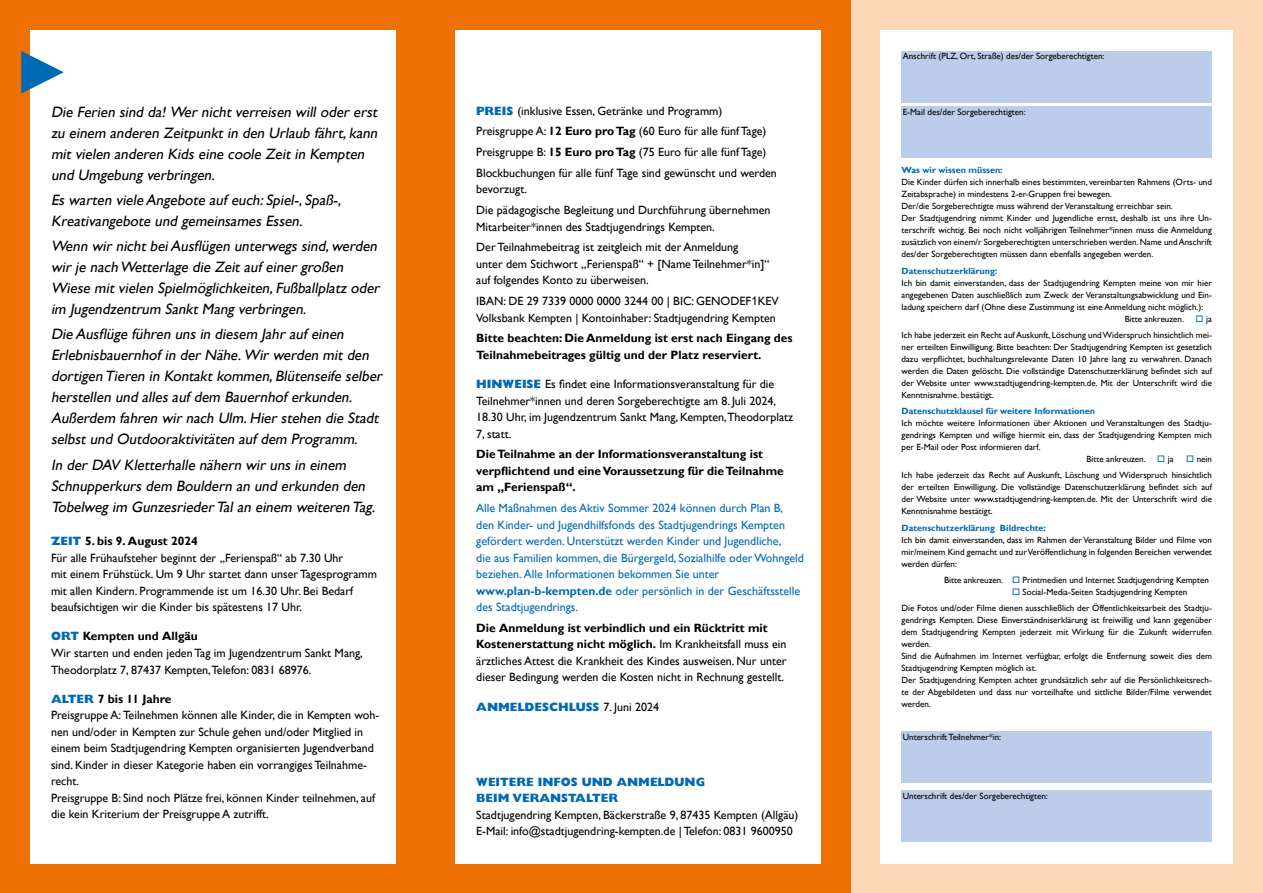
<style>
.page{position:relative;width:1263px;height:893px;background:#fff}
.page>*{position:absolute;margin:0;border:0;box-sizing:border-box;transform-origin:0 0}
.t1{font:italic 15px/21px "Gill Sans";color:#000}
.t2{font:12px/16.5px "Gill Sans";color:#000}
.t3{font:12px/16.5px "Gill Sans";color:#0069b4}
.t4{font:700 12px/16.5px "Gill Sans";color:#000}
.t5{font:800 12px/16.5px "Gill Sans";color:#0069b4}
.t6{font:9px/12px "Gill Sans";color:#000}
.t7{font:700 9px "Gill Sans";color:#0069b4}
.s1{font-weight:800;color:#0069b4}
.s2{font-weight:700}
.s3{font-family:"Arial"}
.s4{font-weight:400;color:#000}
.s5{color:#0069b4}
</style>
<div class="page">
<div style="left:850px;top:0;width:413px;height:893px;background:#fcd8b9"></div>
<div style="left:0;top:0;width:850px;height:893px;background:#ee7203"></div>
<div style="left:880px;top:30px;width:353px;height:833px;background:#fff"></div>
<div style="left:455px;top:30px;width:366px;height:833px;background:#fff"></div>
<div style="left:30px;top:30px;width:365px;height:833px;background:#fff"></div>
<div style="left:901px;top:731px;width:311px;height:51px;background:#bccdeb"></div>
<div style="left:901px;top:791px;width:311px;height:51px;background:#bccdeb"></div>
<div style="left:901px;top:106px;width:311px;height:51px;background:#bccdeb"></div>
<div style="left:901px;top:51px;width:311px;height:51px;background:#bccdeb"></div>
<svg style="left:21px;top:51px;width:43px;height:43px"></svg>
<h1 class="t1" style="left:51px;top:101px;width:331px">Die Ferien sind da! Wer nicht verreisen will oder erst zu einem anderen Zeitpunkt in den Urlaub fährt,kann mit vielen anderen Kids eine coole Zeit in Kempten und Umgebung verbringen.</h1>
<h1 class="t1" style="left:51px;top:190px;width:295px">Es warten viele Angebote auf euch:Spiel-,Spaß-,<br>Kreativangebote und gemeinsames Essen.</h1>
<h1 class="t1" style="left:51px;top:236px;width:333px">Wenn wir nicht beiAusflügen unterwegs sind,werden wir je nach Wetterlage die Zeit auf einer großen Wiese mit vielen Spielmöglichkeiten,Fußballplatz oder im Jugendzentrum Sankt Mang verbringen.</h1>
<p class="t1" style="left:51px;top:324px;width:336px">Die Ausflüge führen uns in diesem Jahr auf einen Erlebnisbauernhof in der Nähe.Wir werden mit den dortigen Tieren in Kontakt kommen,Blütenseife selber herstellen und alles auf dem Bauernhof erkunden.<br>Außerdem fahren wir nach Ulm.Hier stehen die Stadt selbst und Outdooraktivitäten auf dem Programm.</p>
<h1 class="t1" style="left:51px;top:454px;width:329px">In der DAV Kletterhalle nähern wir uns in einem<br>Schnupperkurs dem Bouldern an und erkunden den<br>Tobelweg im Gunzesrieder Tal an einem weiteren Tag.</h1>
<p class="t2" style="left:51px;top:533px;width:327px"><span class="s1">ZEIT</span> <span class="s2">5. bis 9. August 2024<br></span>Für alle Frühaufsteher beginnt der „Ferienspaß“ ab 7.30 Uhr<br>mit einem Frühstück. Um 9 Uhr startet dann unser Tagesprogramm mit allen Kindern. Programmende ist um 16.30 Uhr. Bei Bedarf beaufsichtigen wir die Kinder bis spätestens 17 Uhr.</p>
<h2 class="t2" style="left:51px;top:628px;width:313px"><span class="s1">ORT</span> <span class="s2">Kempten und Allgäu<br></span>Wir starten und enden jeden Tag im Jugendzentrum Sankt Mang,<br>Theodorplatz 7, 87437 Kempten,Telefon: 0831 68976.</h2>
<p class="t2" style="left:51px;top:691px;width:330px"><span class="s1">ALTER</span> <span class="s2">7 bis 11 Jahre<br></span>Preisgruppe A: Teilnehmen können alle Kinder, die in Kempten woh&shy;nen und/oder in Kempten zur Schule gehen und/oder Mitglied in einem beim Stadtjugendring Kempten organisierten Jugendverband sind. Kinder in dieser Kategorie haben ein vorrangiges Teilnahme&shy;recht.<br>Preisgruppe B: Sind noch Plätze frei, können Kinder teilnehmen, auf die kein Kriterium der Preisgruppe A zutrifft.</p>
<h2 class="t2" style="left:476px;top:100px;width:302px;line-height:20.7px"><span class="s1">PREIS</span> (inklusive Essen, Getränke und Programm)<br>Preisgruppe A: <span class="s2">12 Euro pro Tag</span> (60 Euro für alle fünf Tage)<br>Preisgruppe B: <span class="s2">15 Euro pro Tag</span> (75 Euro für alle fünf Tage)<br>Blockbuchungen für alle fünf Tage sind gewünscht und werden</h2>
<h2 class="t2" style="left:476px;top:179px;width:296px;line-height:20.7px">bevorzugt.<br>Die pädagogische Begleitung und Durchführung übernehmen</h2>
<h2 class="t2" style="left:476px;top:216px;width:264px;line-height:20.7px">Mitarbeiter*innen des Stadtjugendrings Kempten.<br>Der Teilnahmebeitrag ist zeitgleich mit der Anmeldung</h2>
<h2 class="t2" style="left:476px;top:256px;width:295px">unter dem Stichwort „Ferienspaß“ + [Name Teilnehmer*in]“ auf folgendes Konto zu überweisen.</h2>
<h2 class="t2" style="left:476px;top:293px;width:304px">IBAN: DE 29 7339 0000 0000 3244 00 | BIC: GENODEF<span class="s3">1</span>KEV<br>Volksbank Kempten | Kontoinhaber: Stadtjugendring Kempten</h2>
<h2 class="t4" style="left:476px;top:330px;width:318px">Bitte beachten: Die Anmeldung ist erst nach Eingang des<br>Teilnahmebeitrages gültig und der Platz reserviert.</h2>
<h2 class="t2" style="left:476px;top:376px;width:318px"><span class="s1">HINWEISE</span> Es findet eine Informationsveranstaltung für die Teilnehmer*innen und deren Sorgeberechtigte am 8. Juli 2024, 18.30 Uhr, im Jugendzentrum Sankt Mang, Kempten,Theodorplatz 7, statt.</h2>
<h2 class="t4" style="left:476px;top:446px;width:309px">Die Teilnahme an der Informationsveranstaltung ist verpflichtend und eine Voraussetzung für die Teilnahme am „Ferienspaß“.</h2>
<p class="t3" style="left:476px;top:500px;width:329px">Alle Maßnahmen des Aktiv Sommer 2024 können durch Plan B, den Kinder- und Jugendhilfsfonds des Stadtjugendrings Kempten gefördert werden. Unterstützt werden Kinder und Jugendliche,<br>die aus Familien kommen, die Bürgergeld, Sozialhilfe oder Wohngeld beziehen. Alle Informationen bekommen Sie unter <span class="s2">www.plan-b-kempten.de</span> oder persönlich in der Geschäftsstelle des Stadtjugendrings.</p>
<p class="t2" style="left:476px;top:620px;width:312px"><span class="s2">Die Anmeldung ist verbindlich und ein Rücktritt mit Kostenerstattung nicht möglich.</span> Im Krankheitsfall muss ein ärztliches Attest die Krankheit des Kindes ausweisen. Nur unter dieser Bedingung werden die Kosten nicht in Rechnung gestellt.</p>
<h2 class="t5" style="left:476px;top:698px;width:184px">ANMELDESCHLUSS <span class="s4">7. Juni 2024</span></h2>
<h2 class="t5" style="left:476px;top:773px;width:230px">WEITERE INFOS UND ANMELDUNG<br>BEIM VERANSTALTER</h2>
<h2 class="t2" style="left:476px;top:806px;width:324px">Stadtjugendring Kempten, Bäckerstraße 9, 87435 Kempten (Allgäu)<br>E-Mail: info@stadtjugendring-kempten.de | Telefon: 0831 9600950</h2>
<p class="t6" style="left:903px;top:51px;width:203px">Anschrift (PLZ, Ort, Straße) des/der Sorgeberechtigten:</p>
<p class="t6" style="left:903px;top:106px;width:124px">E-Mail des/der Sorgeberechtigten:</p>
<p class="t7" style="left:901px;top:165px;width:103px">Was wir wissen müssen:</p>
<p class="t6" style="left:901px;top:177px;width:312px">Die Kinder dürfen sich innerhalb eines bestimmten, vereinbarten Rahmens (Orts- und Zeitabsprache) in mindestens 2-er-Gruppen frei bewegen.<br>Der/die Sorgeberechtigte muss während der Veranstaltung erreichbar sein.<br>Der Stadtjugendring nimmt Kinder und Jugendliche ernst, deshalb ist uns ihre Un&shy;terschrift wichtig. Bei noch nicht volljährigen Teilnehmer*innen muss die Anmeldung zusätzlich von einem/r Sorgeberechtigten unterschrieben werden. Name und Anschrift des/der Sorgeberechtigten müssen dann ebenfalls angegeben werden.</p>
<p class="t7" style="left:901px;top:265px;width:97px">Datenschutzerklärung:</p>
<p class="t6" style="left:901px;top:277px;width:312px">Ich bin damit einverstanden, dass der Stadtjugendring Kempten meine von mir hier</p>
<p class="t6" style="left:901px;top:289px;width:312px">angegebenen Daten auschließlich zum Zweck der Veranstaltungsabwicklung und Ein-</p>
<p class="t6" style="left:901px;top:301px;width:303px">ladung speichern darf (Ohne diese Zustimmung ist eine Anmeldung nicht möglich.):</p>
<p class="t6" style="left:1125px;top:313px;width:61px">Bitte ankreuzen.</p>
<p class="t6" style="left:901px;top:311px;width:312px;line-height:16.2px;text-align:right"><span class="s5">□</span> ja<br>Ich habe jederzeit ein Recht auf Auskunft, Löschung und Widerspruch hinsichtlich mei-</p>
<p class="t6" style="left:901px;top:341px;width:312px;text-align:justify">ner erteilten Einwilligung. Bitte beachten: Der Stadtjugendring Kempten ist gesetzlich dazu verpflichtet, buchhaltungsrelevante Daten 10 Jahre lang zu verwahren. Danach werden die Daten gelöscht. Die vollständige Datenschutzerklärung befindet sich auf der Website unter www.stadtjugendring-kempten.de. Mit der Unterschrift wird die Kenntnisnahme. bestätigt.</p>
<p class="t7" style="left:901px;top:406px;width:195px">Datenschutzklausel für weitere Informationen</p>
<p class="t6" style="left:901px;top:417px;width:312px">Ich möchte weitere Informationen über Aktionen und Veranstaltungen des Stadtju-</p>
<p class="t6" style="left:901px;top:429px;width:312px">gendrings Kempten und willige hiermit ein, dass der Stadtjugendring Kempten mich</p>
<p class="t6" style="left:901px;top:441px;width:141px">per E-Mail oder Post informieren darf.</p>
<p class="t6" style="left:1086px;top:453px;width:61px">Bitte ankreuzen.</p>
<p class="t6" style="left:1157px;top:453px;width:18px"><span class="s5">□</span> ja</p>
<p class="t6" style="left:901px;top:451px;width:312px;line-height:16.2px;text-align:right"><span class="s5">□</span> nein<br>Ich habe jederzeit das Recht auf Auskunft, Löschung und Widerspruch hinsichtlich</p>
<p class="t6" style="left:901px;top:482px;width:312px;text-align:justify">der erteilten Einwilligung. Die vollständige Datenschutzerklärung befindet sich auf der Website unter www.stadtjugendring-kempten.de. Mit der Unterschrift wird die Kenntnisnahme bestätigt.</p>
<p class="t7" style="left:901px;top:522px;width:146px">Datenschutzerklärung Bildrechte:</p>
<p class="t6" style="left:901px;top:534px;width:312px;text-align:justify">Ich bin damit einverstanden, dass im Rahmen der Veranstaltung Bilder und Filme von mir/meinem Kind gemacht und zur Veröffentlichung in folgenden Bereichen verwendet werden dürfen:</p>
<p class="t6" style="left:944px;top:574px;width:266px">Bitte ankreuzen. <span class="s5">□</span> Printmedien und Internet Stadtjugendring Kempten</p>
<p class="t6" style="left:901px;top:584px;width:312px;line-height:16.2px;text-indent:111px"><span class="s5">□</span> Social-Media-Seiten Stadtjugendring Kempten<br>Die Fotos und/oder Filme dienen ausschließlich der Öffentlichkeitsarbeit des Stadtju-</p>
<p class="t6" style="left:901px;top:614px;width:312px">gendrings Kempten. Diese Einverständniserklärung ist freiwillig und kann gegenüber dem Stadtjugendring Kempten jederzeit mit Wirkung für die Zukunft widerrufen werden.<br>Sind die Aufnahmen im Internet verfügbar, erfolgt die Entfernung soweit dies dem Stadtjugendring Kempten möglich ist.<br>Der Stadtjugendring Kempten achtet grundsätzlich sehr auf die Persönlichkeitsrech&shy;te der Abgebildeten und dass nur vorteilhafte und sittliche Bilder/Filme verwendet werden.</p>
<p class="t6" style="left:903px;top:731px;width:100px">Unterschrift Teilnehmer*in:</p>
<p class="t6" style="left:903px;top:790px;width:147px">Unterschrift des/der Sorgeberechtigten:</p>
</div>
